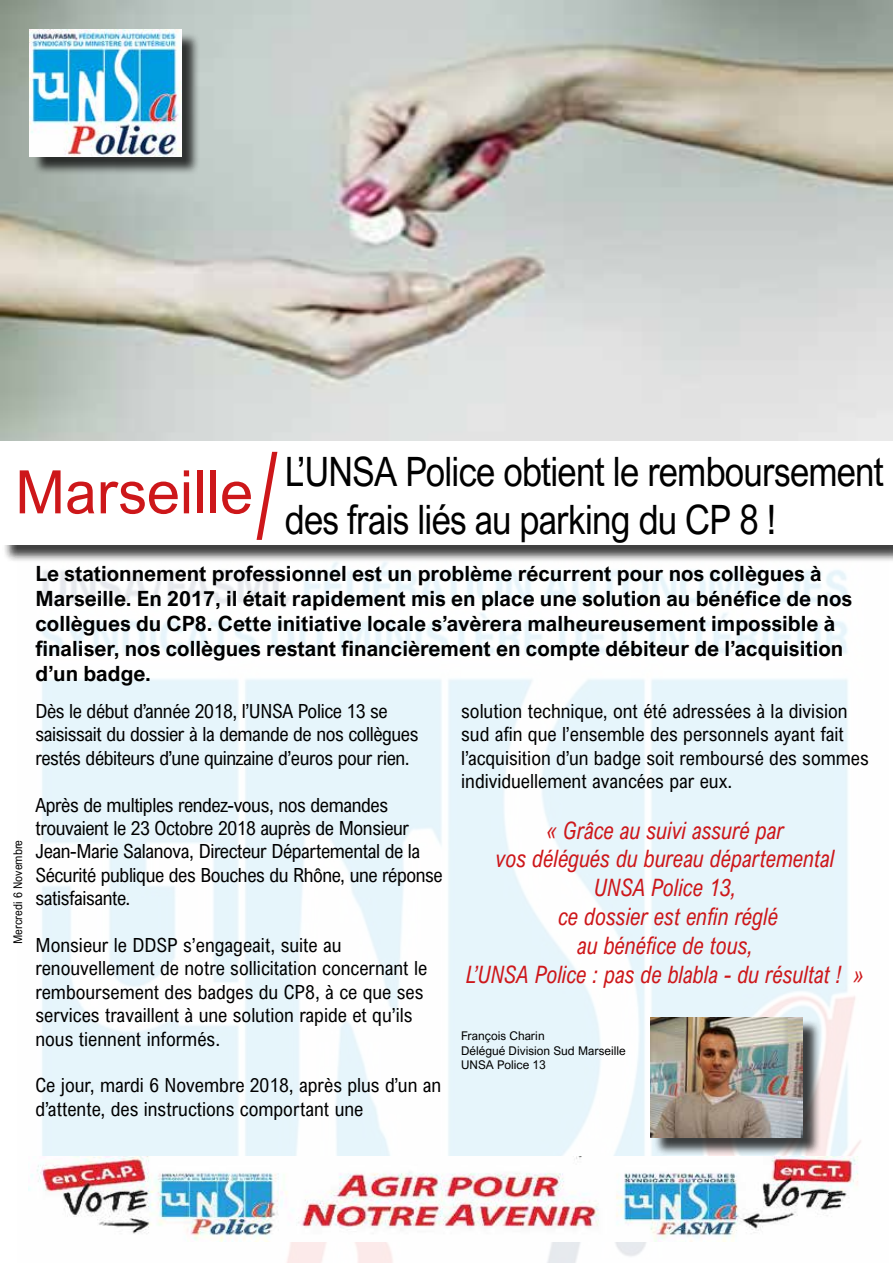
<style>
.page{position:relative;width:893px;height:1263px;background:#fff}
.page>*{position:absolute;margin:0;border:0;box-sizing:border-box;transform-origin:0 0}
.t1{font:60px "Arial Nova";color:#cd171a}
.t2{font:40.5px "Arial Nova";letter-spacing:-.02em;color:#000;scale:.86 1}
.t3{font:italic 24px/28.8px "Arial Nova Cond";color:#cd171a;text-align:center;scale:.91 1}
.t4{font:700 21px/25.2px "Arial Nova";color:#000}
.t5{font:19.5px/23.4px "Arial Nova Cond";color:#000}
.t6{font:19.5px/23.4px "Arial Nova Cond";letter-spacing:-.02em;color:#000}
.t7{font:12px/14.4px "Arial Nova";color:#000}
.t8{font:12px "Arial Nova Cond";color:#000}
.s1{font-family:"Arial Narrow";font-size:118.95px}
</style>
<div class="page">
<img style="left:0;top:0;width:893px;height:441px">
<img style="left:41px;top:563px;width:820px;height:700px">
<div style="left:32px;top:32px;width:168px;height:143px;background:#000;opacity:.75"></div>
<img style="left:30px;top:30px;width:151px;height:126px">
<div style="left:2px;top:443px;width:891px;height:120px;background:#000;opacity:.75"></div>
<div style="left:0;top:441px;width:893px;height:103px;background:#fff"></div>
<img style="left:28px;top:1157px;width:833px;height:85px">
<div style="left:653px;top:1019px;width:168px;height:137px;background:#000;opacity:.75"></div>
<img style="left:651px;top:1017px;width:151px;height:120px">
<h1 class="t1" style="left:15px;top:458px;width:264px">Marseille<span class="s1">/</span></h1>
<h2 class="t2" style="left:285px;top:448px;width:698px">L’UNSA Police obtient le remboursement</h2>
<h2 class="t2" style="left:285px;top:496px;width:573px">des frais liés au parking du CP 8 !</h2>
<p class="t4" style="left:35px;top:560px;width:818px">Le stationnement professionnel est un problème récurrent pour nos collègues à Marseille. En 2017, il était rapidement mis en place une solution au bénéfice de nos collègues du CP8. Cette initiative locale s’avèrera malheureusement impossible à finaliser, nos collègues restant financièrement en compte débiteur de l’acquisition d’un badge.</p>
<p class="t8" style="left:11px;top:944px;width:106px;rotate:-90deg">Mercredi 6 Novembre</p>
<p class="t6" style="left:35px;top:699px;width:384px">Dès le début d’année 2018, l’UNSA Police 13 se saisissait du dossier à la demande de nos collègues restés débiteurs d’une quinzaine d’euros pour rien.</p>
<p class="t6" style="left:35px;top:793px;width:409px">Après de multiples rendez-vous, nos demandes trouvaient le 23 Octobre 2018 auprès de Monsieur Jean-Marie Salanova, Directeur Départemental de la Sécurité publique des Bouches du Rhône, une réponse satisfaisante.</p>
<p class="t5" style="left:35px;top:933px;width:393px">Monsieur le DDSP s’engageait, suite au renouvellement de notre sollicitation concernant le remboursement des badges du CP8, à ce que ses services travaillent à une solution rapide et qu’ils nous tiennent informés.</p>
<p class="t5" style="left:35px;top:1073px;width:407px">Ce jour, mardi 6 Novembre 2018, après plus d’un an d’attente, des instructions comportant une</p>
<p class="t5" style="left:461px;top:699px;width:409px">solution technique, ont été adressées à la division sud afin que l’ensemble des personnels ayant fait l’acquisition d’un badge soit remboursé des sommes individuellement avancées par eux.</p>
<p class="t3" style="left:466px;top:815px;width:439px">« Grâce au suivi assuré par<br>vos délégués du bureau départemental<br>UNSA Police 13,<br>ce dossier est enfin réglé<br>au bénéfice de tous,<br>L’UNSA Police : pas de blabla - du résultat ! »</p>
<p class="t7" style="left:461px;top:1029px;width:166px">François Charin<br>Délégué Division Sud Marseille<br>UNSA Police 13</p>
</div>
